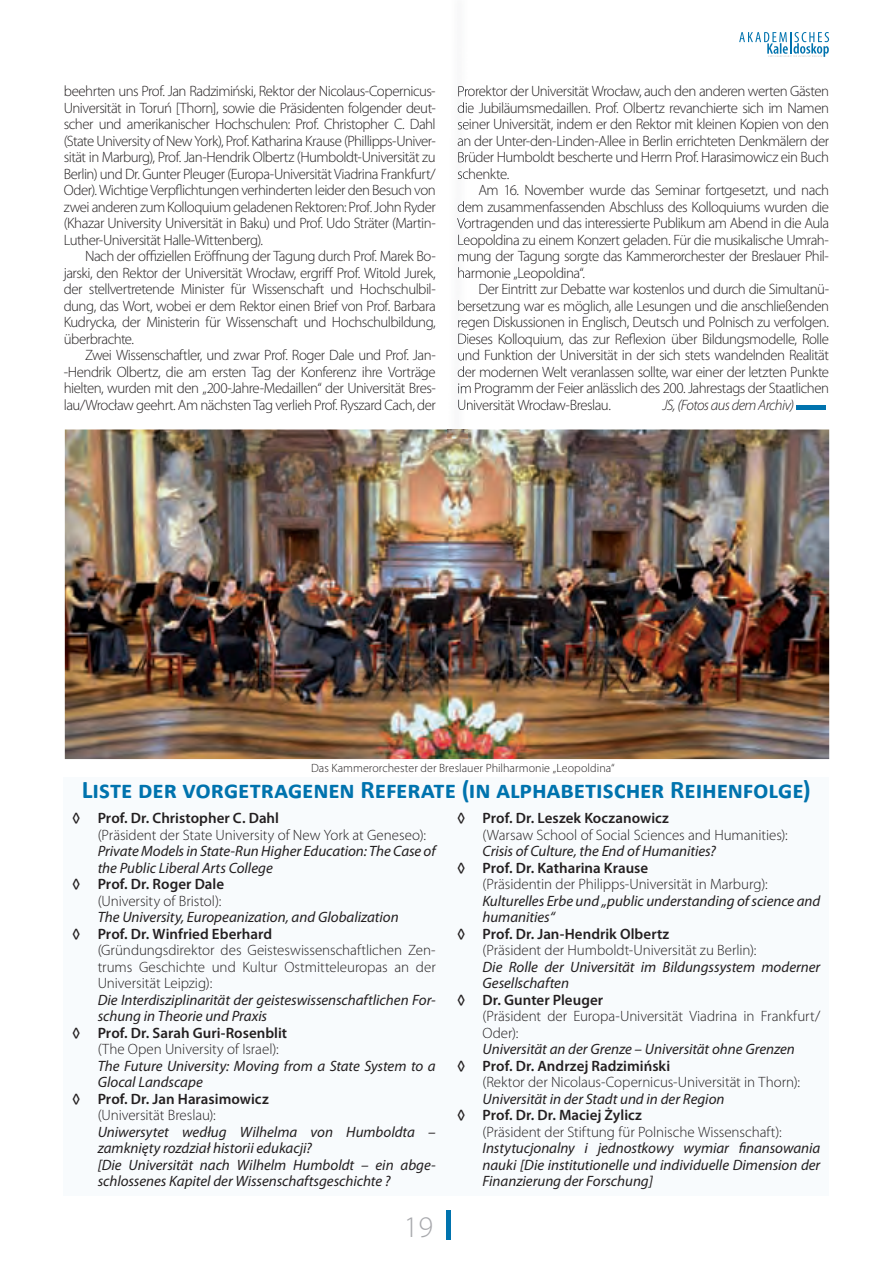
<style>
.page{position:relative;width:893px;height:1263px;background:#fff}
.page>*{position:absolute;margin:0;border:0;box-sizing:border-box;transform-origin:0 0}
.t1{font:300 30px "Myriad Pro";color:#a8a9ad}
.t2{font:700 25.5px "Calibri";letter-spacing:-.005em;color:#0073ae}
.t3{font:300 15px/16.5px "Myriad Pro";letter-spacing:-.01em;color:#231f20;text-align:justify}
.t4{font:italic 15px/16.5px "Myriad Pro";color:#231f20}
.t5{font:600 15px "Myriad Pro";color:#231f20}
.t6{font:italic 300 15px "Myriad Pro";letter-spacing:-.04em;color:#231f20}
.t7{font:300 12px "Myriad Pro";letter-spacing:.005em;color:#231f20}
</style>
<div class="page">
<svg style="left:446px;top:1210px;width:5px;height:30px"></svg>
<svg style="left:739px;top:32px;width:90px;height:25px"></svg>
<img style="left:65px;top:429px;width:764px;height:330px">
<svg style="left:796px;top:405px;width:30px;height:5px"></svg>
<div style="left:64px;top:777px;width:765px;height:419px;background:#f8fbfd"></div>
<img style="left:448px;top:108px;width:20px;height:331px">
<svg style="left:458px;top:86px;width:10px;height:27px"></svg>
<svg style="left:458px;top:119px;width:10px;height:43px"></svg>
<svg style="left:458px;top:168px;width:10px;height:11px"></svg>
<img style="left:458px;top:201px;width:10px;height:14px">
<svg style="left:457px;top:218px;width:11px;height:13px"></svg>
<img style="left:458px;top:234px;width:10px;height:14px">
<svg style="left:458px;top:251px;width:10px;height:13px"></svg>
<img style="left:458px;top:267px;width:10px;height:14px">
<img style="left:458px;top:300px;width:10px;height:14px">
<img style="left:458px;top:316px;width:10px;height:14px">
<img style="left:458px;top:333px;width:10px;height:14px">
<svg style="left:458px;top:350px;width:10px;height:10px"></svg>
<svg style="left:458px;top:366px;width:10px;height:44px"></svg>
<img style="left:448px;top:108px;width:1px;height:172px">
<p class="t3" style="left:64px;top:83px;width:374px">beehrten uns Prof. Jan Radzimiński, Rektor der Nicolaus-Copernicus-Universität in Toruń [Thorn], sowie die Präsidenten folgender deut&shy;scher und amerikanischer Hochschulen: Prof. Christopher C. Dahl (State University of New York), Prof. Katharina Krause (Phillipps-Univer&shy;sität in Marburg), Prof. Jan-Hendrik Olbertz (Humboldt-Universität zu Berlin) und Dr. Gunter Pleuger (Europa-Universität Viadrina Frankfurt/ Oder). Wichtige Verpflichtungen verhinderten leider den Besuch von zwei anderen zum Kolloquium geladenen Rektoren: Prof. John Ryder (Khazar University Universität in Baku) und Prof. Udo Sträter (Martin-Luther-Universität Halle-Wittenberg).</p>
<p class="t3" style="left:64px;top:248px;width:374px;text-indent:21px">Nach der offiziellen Eröffnung der Tagung durch Prof. Marek Bo&shy;jarski, den Rektor der Universität Wrocław, ergriff Prof. Witold Jurek, der stellvertretende Minister für Wissenschaft und Hochschulbil&shy;dung, das Wort, wobei er dem Rektor einen Brief von Prof. Barbara Kudrycka, der Ministerin für Wissenschaft und Hochschulbildung, überbrachte.</p>
<p class="t3" style="left:64px;top:347px;width:374px;text-indent:21px">Zwei Wissenschaftler, und zwar Prof. Roger Dale und Prof. Jan--Hendrik Olbertz, die am ersten Tag der Konferenz ihre Vorträge hielten, wurden mit den „200-Jahre-Medaillen“ der Universität Bres&shy;lau/Wrocław geehrt. Am nächsten Tag verlieh Prof. Ryszard Cach, der</p>
<p class="t3" style="left:457px;top:83px;width:373px">Prorektor der Universität Wrocław, auch den anderen werten Gästen die Jubiläumsmedaillen. Prof. Olbertz revanchierte sich im Namen seiner Universität, indem er den Rektor mit kleinen Kopien von den an der Unter-den-Linden-Allee in Berlin errichteten Denkmälern der Brüder Humboldt bescherte und Herrn Prof. Harasimowicz ein Buch schenkte.</p>
<p class="t3" style="left:457px;top:182px;width:373px;text-indent:21px">Am 16. November wurde das Seminar fortgesetzt, und nach dem zusammenfassenden Abschluss des Kolloquiums wurden die Vortragenden und das interessierte Publikum am Abend in die Aula Leopoldina zu einem Konzert geladen. Für die musikalische Umrah&shy;mung der Tagung sorgte das Kammerorchester der Breslauer Phil&shy;harmonie „Leopoldina“.</p>
<p class="t3" style="left:457px;top:281px;width:373px;text-indent:21px">Der Eintritt zur Debatte war kostenlos und durch die Simultanü&shy;bersetzung war es möglich, alle Lesungen und die anschließenden regen Diskussionen in Englisch, Deutsch und Polnisch zu verfolgen.<br>Dieses Kolloquium, das zur Reflexion über Bildungsmodelle, Rolle und Funktion der Universität in der sich stets wandelnden Realität der modernen Welt veranlassen sollte, war einer der letzten Punkte im Programm der Feier anlässlich des 200. Jahrestags der Staatlichen Universität Wrocław-Breslau.</p>
<p class="t6" style="left:662px;top:396px;width:133px">JS, (Fotos aus dem Archiv)</p>
<p class="t7" style="left:311px;top:761px;width:305px">Das Kammerorchester der Breslauer Philharmonie „Leopoldina“</p>
<h2 class="t2" style="left:82px;top:773px;width:731px">Liste der vorgetragenen Referate (in alphabetischer Reihenfolge)</h2>
<p class="t5" style="left:457px;top:809px;width:214px">◊ Prof. Dr. Leszek Koczanowicz</p>
<p class="t3" style="left:482px;top:826px;width:307px">(Warsaw School of Social Sciences and Humanities):</p>
<p class="t4" style="left:482px;top:843px;width:235px">Crisis of Culture, the End of Humanities?</p>
<p class="t5" style="left:457px;top:858px;width:193px">◊ Prof. Dr. Katharina Krause</p>
<p class="t3" style="left:482px;top:876px;width:287px">(Präsidentin der Philipps-Universität in Marburg):</p>
<p class="t4" style="left:482px;top:892px;width:339px">Kulturelles Erbe und „public understanding of science and humanities“</p>
<p class="t5" style="left:457px;top:924px;width:214px">◊ Prof. Dr. Jan-Hendrik Olbertz</p>
<p class="t3" style="left:482px;top:942px;width:275px">(Präsident der Humboldt-Universität zu Berlin):</p>
<p class="t4" style="left:482px;top:958px;width:339px">Die Rolle der Universität im Bildungssystem moderner<br>Gesellschaften</p>
<p class="t5" style="left:457px;top:990px;width:148px">◊ Dr. Gunter Pleuger</p>
<p class="t3" style="left:482px;top:1008px;width:339px">(Präsident der Europa-Universität Viadrina in Frankfurt/<br>Oder):</p>
<p class="t4" style="left:482px;top:1041px;width:314px">Universität an der Grenze – Universität ohne Grenzen</p>
<p class="t5" style="left:457px;top:1056px;width:215px">◊ Prof. Dr. Andrzej Radzimiński</p>
<p class="t3" style="left:482px;top:1074px;width:319px">(Rektor der Nicolaus-Copernicus-Universität in Thorn):</p>
<p class="t4" style="left:482px;top:1090px;width:243px">Universität in der Stadt und in der Region</p>
<p class="t5" style="left:457px;top:1106px;width:187px">◊ Prof. Dr. Dr. Maciej Żylicz</p>
<p class="t3" style="left:482px;top:1123px;width:301px">(Präsident der Stiftung für Polnische Wissenschaft):</p>
<p class="t4" style="left:482px;top:1140px;width:339px;text-align:justify">Instytucjonalny i jednostkowy wymiar finansowania nauki [Die institutionelle und individuelle Dimension der Finanzierung der Forschung]</p>
<p class="t5" style="left:72px;top:809px;width:208px">◊ Prof. Dr. Christopher C. Dahl</p>
<p class="t3" style="left:98px;top:826px;width:330px">(Präsident der State University of New York at Geneseo):</p>
<p class="t4" style="left:98px;top:843px;width:340px">Private Models in State-Run Higher Education: The Case of the Public Liberal Arts College</p>
<p class="t5" style="left:72px;top:875px;width:154px">◊ Prof. Dr. Roger Dale</p>
<p class="t3" style="left:98px;top:892px;width:125px">(University of Bristol):</p>
<p class="t4" style="left:98px;top:909px;width:303px">The University, Europeanization, and Globalization</p>
<p class="t5" style="left:72px;top:924px;width:201px">◊ Prof. Dr. Winfried Eberhard</p>
<p class="t3" style="left:98px;top:942px;width:340px">(Gründungsdirektor des Geisteswissenschaftlichen Zen&shy;trums Geschichte und Kultur Ostmitteleuropas an der Universität Leipzig):</p>
<p class="t4" style="left:98px;top:991px;width:340px">Die Interdisziplinarität der geisteswissenschaftlichen For&shy;schung in Theorie und Praxis</p>
<p class="t5" style="left:72px;top:1023px;width:217px">◊ Prof. Dr. Sarah Guri-Rosenblit</p>
<p class="t3" style="left:98px;top:1041px;width:183px">(The Open University of Israel):</p>
<p class="t4" style="left:98px;top:1057px;width:340px">The Future University: Moving from a State System to a<br>Glocal Landscape</p>
<p class="t5" style="left:72px;top:1089px;width:198px">◊ Prof. Dr. Jan Harasimowicz</p>
<p class="t3" style="left:98px;top:1107px;width:120px">(Universität Breslau):</p>
<p class="t4" style="left:98px;top:1123px;width:340px">Uniwersytet według Wilhelma von Humboldta – zamknięty rozdział historii edukacji?<br>[Die Universität nach Wilhelm Humboldt – ein abge&shy;schlossenes Kapitel der Wissenschaftsgeschichte ?</p>
<h1 class="t1" style="left:404px;top:1209px;width:31px">19</h1>
</div>
